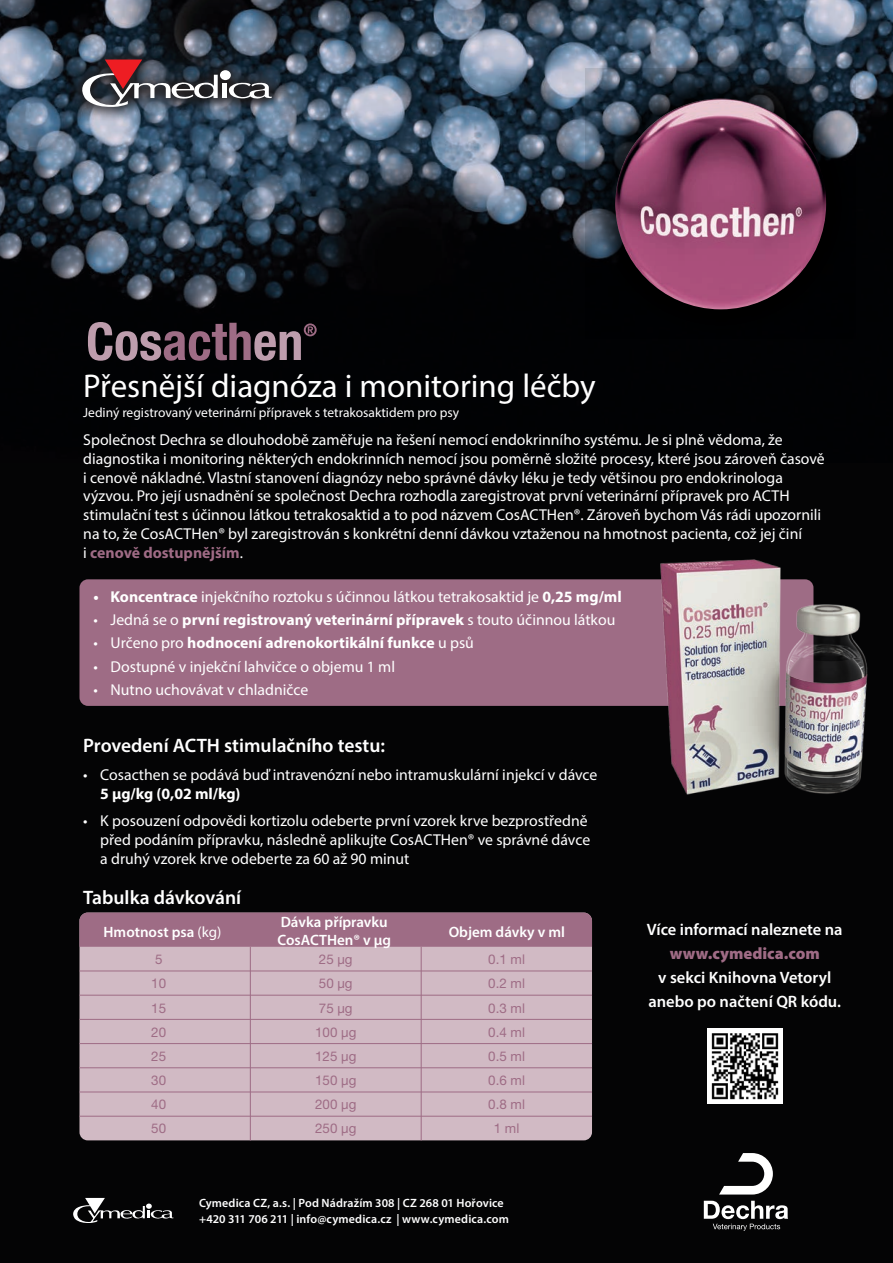
<style>
.page{position:relative;width:893px;height:1263px;background:#040405}
.page>*{position:absolute;margin:0;border:0;box-sizing:border-box;transform-origin:0 0}
.t1{font:33px "Myriad Pro";color:#fff}
.t2{font:600 19.5px "Myriad Pro";color:#fff}
.t3{font:600 16.5px/24px "Myriad Pro";color:#fff;text-align:center}
.t4{font:900 16.5px "Myriad Pro";color:#9f6b85}
.t5{font:15.75px/18.9px "Myriad Pro";color:#fff}
.t6{font:700 15.75px "Myriad Pro";color:#fff}
.t7{font:600 15px/18px "Myriad Pro";color:#fff}
.t8{font:13.5px "Myriad Pro";color:#fff}
.t9{font:13.35px "Helvetica Neue LT Std";color:#9e6c85}
.t10{font:600 12px/16.5px "Myriad Pro";letter-spacing:.01em;color:#fff}
.s1{font-weight:700;color:#9f6b85}
.s2{font-weight:700}
.s3{font-weight:400}
</style>
<div class="page">
<img style="left:0;top:0;width:893px;height:309px">
<svg style="left:585px;top:69px;width:271px;height:241px"></svg>
<img style="left:615px;top:98px;width:211px;height:211px;border-radius:105px">
<svg style="left:719px;top:1153px;width:54px;height:41px"></svg>
<svg style="left:704px;top:1201px;width:84px;height:30px"></svg>
<div style="left:79px;top:579px;width:734px;height:127px;background:#9e6c85;border-radius:8px"></div>
<img style="left:649px;top:559px;width:219px;height:236px">
<div style="left:79px;top:912px;width:513px;height:228px;background:#d1bac4;border-radius:8px"></div>
<div style="left:79px;top:912px;width:513px;height:35px;background:#9e6c85"></div>
<hr style="left:79px;top:970px;width:513px;height:1px;background:#9e6c85">
<hr style="left:79px;top:995px;width:513px;height:1px;background:#9e6c85">
<hr style="left:79px;top:1019px;width:513px;height:1px;background:#9e6c85">
<hr style="left:79px;top:1043px;width:513px;height:1px;background:#9e6c85">
<hr style="left:79px;top:1067px;width:513px;height:1px;background:#9e6c85">
<hr style="left:79px;top:1091px;width:513px;height:1px;background:#9e6c85">
<hr style="left:79px;top:1116px;width:513px;height:1px;background:#9e6c85">
<hr style="left:250px;top:947px;width:1px;height:193px;background:#9e6c85">
<hr style="left:421px;top:947px;width:1px;height:193px;background:#9e6c85">
<svg style="left:88px;top:322px;width:229px;height:39px"></svg>
<svg style="left:0;top:0;width:5px;height:7px"></svg>
<svg style="left:888px;top:0;width:5px;height:7px"></svg>
<svg style="left:67px;top:44px;width:220px;height:79px;background:#3d4b5b"></svg>
<svg style="left:82px;top:60px;width:136px;height:47px;background:#5f525a"></svg>
<hr style="left:223px;top:84px;width:4px;height:14px;background:#fff">
<div style="left:220px;top:70px;width:11px;height:10px;background:#fff;border-radius:50%"></div>
<svg style="left:229px;top:82px;width:43px;height:17px"></svg>
<svg style="left:73px;top:1198px;width:100px;height:25px"></svg>
<img style="left:707px;top:1029px;width:75px;height:75px">
<h1 class="t1" style="left:83px;top:365px;width:514px">Přesnější diagnóza i monitoring léčby</h1>
<p class="t8" style="left:83px;top:404px;width:377px">Jediný registrovaný veterinární přípravek s tetrakosaktidem pro psy</p>
<p class="t5" style="left:83px;top:430px;width:743px">Společnost Dechra se dlouhodobě zaměřuje na řešení nemocí endokrinního systému. Je si plně vědoma, že diagnostika i monitoring některých endokrinních nemocí jsou poměrně složité procesy, které jsou zároveň časově i cenově nákladné. Vlastní stanovení diagnózy nebo správné dávky léku je tedy většinou pro endokrinologa výzvou. Pro její usnadnění se společnost Dechra rozhodla zaregistrovat první veterinární přípravek pro ACTH stimulační test s účinnou látkou tetrakosaktid a to pod názvem CosACTHen®. Zároveň bychom Vás rádi upozornili na to, že CosACTHen® byl zaregistrován s konkrétní denní dávkou vztaženou na hmotnost pacienta, což jej činí<br>i <span class="s1">cenově dostupnějším</span>.</p>
<p class="t5" style="left:94px;top:587px;width:530px"><span class="s2">• Koncentrace</span> injekčního roztoku s účinnou látkou tetrakosaktid je <span class="s2">0,25 mg/ml</span></p>
<p class="t6" style="left:94px;top:610px;width:523px"><span class="s3">• Jedná se o</span> první registrovaný veterinární přípravek <span class="s3">s touto účinnou látkou</span></p>
<p class="t6" style="left:94px;top:633px;width:382px"><span class="s3">• Určeno pro</span> hodnocení adrenokortikální funkce <span class="s3">u psů</span></p>
<p class="t5" style="left:94px;top:656px;width:303px">• Dostupné v injekční lahvičce o objemu 1 ml</p>
<p class="t5" style="left:94px;top:680px;width:216px">• Nutno uchovávat v chladničce</p>
<p class="t2" style="left:83px;top:733px;width:303px">Provedení ACTH stimulačního testu:</p>
<p class="t5" style="left:83px;top:765px;width:516px">• Cosacthen se podává buď intravenózní nebo intramuskulární injekcí v dávce</p>
<p class="t6" style="left:100px;top:783px;width:142px">5 μg/kg (0,02 ml/kg)</p>
<p class="t5" style="left:100px;top:811px;width:491px;text-indent:-17px">• K posouzení odpovědi kortizolu odeberte první vzorek krve bezprostředně před podáním přípravku, následně aplikujte CosACTHen® ve správné dávce a druhý vzorek krve odeberte za 60 až 90 minut</p>
<p class="t2" style="left:83px;top:885px;width:159px">Tabulka dávkování</p>
<p class="t7" style="left:103px;top:922px;width:119px">Hmotnost psa <span class="s3">(kg)</span></p>
<p class="t7" style="left:277px;top:912px;width:115px">Dávka přípravku<br>CosACTHen® v μg</p>
<p class="t7" style="left:449px;top:922px;width:118px">Objem dávky v ml</p>
<p class="t9" style="left:155px;top:951px;width:9px">5</p>
<p class="t9" style="left:319px;top:951px;width:35px">25 µg</p>
<p class="t9" style="left:488px;top:951px;width:38px">0.1 ml</p>
<p class="t9" style="left:151px;top:976px;width:16px">10</p>
<p class="t9" style="left:319px;top:976px;width:35px">50 µg</p>
<p class="t9" style="left:488px;top:976px;width:38px">0.2 ml</p>
<p class="t9" style="left:151px;top:1000px;width:16px">15</p>
<p class="t9" style="left:319px;top:1000px;width:35px">75 µg</p>
<p class="t9" style="left:488px;top:1000px;width:38px">0.3 ml</p>
<p class="t9" style="left:151px;top:1024px;width:16px">20</p>
<p class="t9" style="left:315px;top:1024px;width:43px">100 µg</p>
<p class="t9" style="left:488px;top:1024px;width:38px">0.4 ml</p>
<p class="t9" style="left:151px;top:1048px;width:16px">25</p>
<p class="t9" style="left:315px;top:1048px;width:43px">125 µg</p>
<p class="t9" style="left:488px;top:1048px;width:38px">0.5 ml</p>
<p class="t9" style="left:151px;top:1072px;width:16px">30</p>
<p class="t9" style="left:315px;top:1072px;width:43px">150 µg</p>
<p class="t9" style="left:488px;top:1072px;width:38px">0.6 ml</p>
<p class="t9" style="left:151px;top:1096px;width:16px">40</p>
<p class="t9" style="left:315px;top:1096px;width:43px">200 µg</p>
<p class="t9" style="left:488px;top:1096px;width:38px">0.8 ml</p>
<p class="t9" style="left:151px;top:1120px;width:16px">50</p>
<p class="t9" style="left:315px;top:1120px;width:43px">250 µg</p>
<p class="t9" style="left:494px;top:1120px;width:27px">1 ml</p>
<p class="t10" style="left:199px;top:1194px;width:311px">Cymedica CZ, a.s. | Pod Nádražím 308 | CZ 268 01 Hořovice +420 311 706 211 | info@cymedica.cz | www.cymedica.com</p>
<p class="t3" style="left:647px;top:917px;width:197px">Více informací naleznete na</p>
<p class="t4" style="left:670px;top:944px;width:152px">www.cymedica.com</p>
<p class="t3" style="left:648px;top:965px;width:194px">v sekci Knihovna Vetoryl anebo po načtení QR kódu.</p>
</div>
